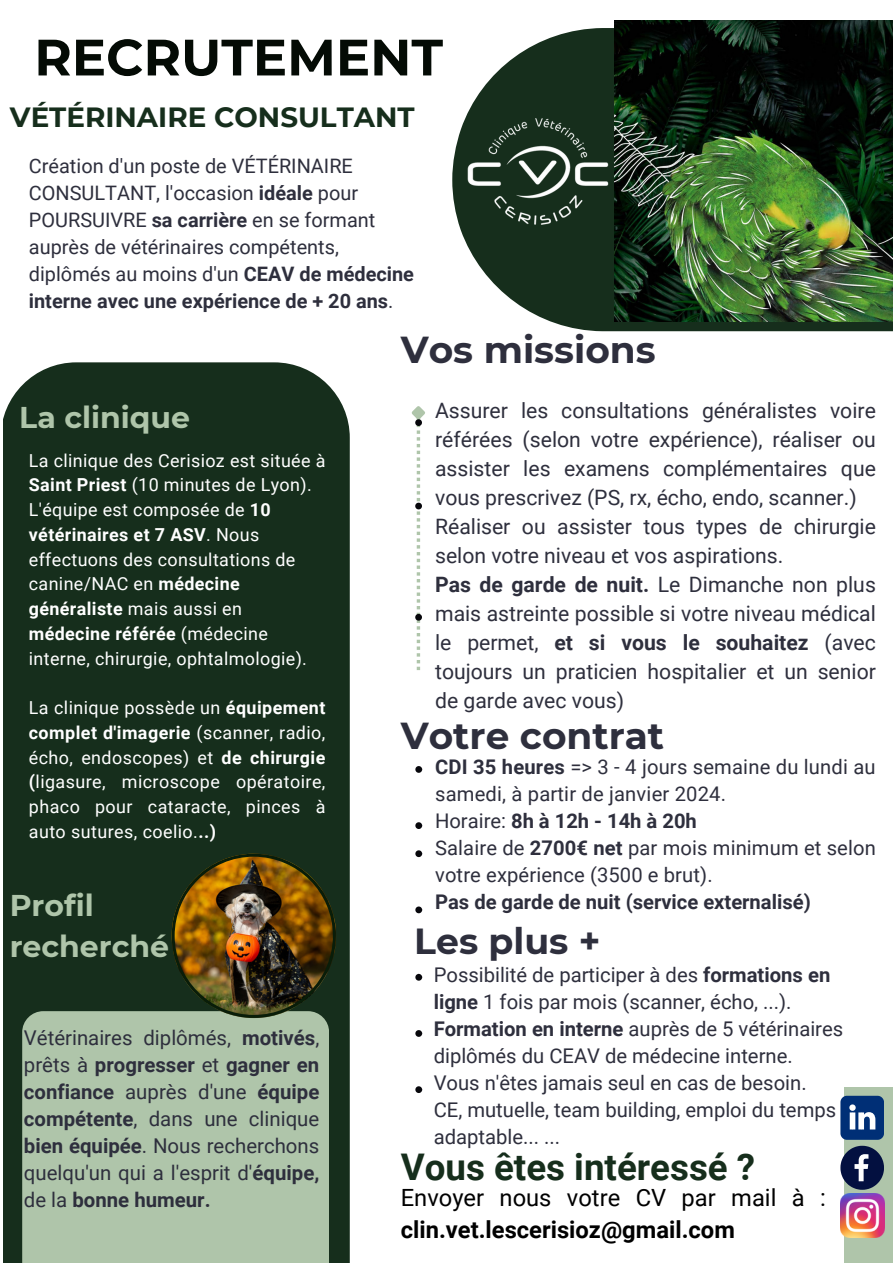
<style>
.page{position:relative;width:893px;height:1264px;background:#fff}
.page>*{position:absolute;margin:0;border:0;box-sizing:border-box;transform-origin:0 0}
.t1{font:700 51px "Montserrat";color:#040b05}
.t2{font:700 37.5px "Montserrat";color:#2e2f3d}
.t3{font:700 36.75px "Roboto";color:#162e1c}
.t4{font:700 36.15px "Montserrat";color:#2e2f3d}
.t5{font:700 30px/41.5px "Montserrat";color:#afc5aa}
.t6{font:700 27.75px "Montserrat";color:#162e1c}
.t7{font:700 23.7px/31.5px "Roboto";color:#000}
.t8{font:21.15px/29px "Roboto";color:#2e2f3d;text-align:justify}
.t9{font:20.4px/27px "Roboto";color:#2e2f3d;text-align:justify}
.t10{font:20.25px/27px "Roboto";color:#2e2f3d}
.t11{font:700 20.25px "Roboto";color:#2e2f3d}
.t12{font:19.95px/27px "Roboto";color:#2e2f3d}
.t13{font:17.85px/24.8px "Roboto";letter-spacing:.02em;color:#fff}
.s1{font-weight:700}
.s2{font-weight:400}
</style>
<div class="page">
<div style="left:3px;top:362px;width:347px;height:900px;background:#162e1c"></div>
<svg style="left:452px;top:28px;width:440px;height:303px;fill:#162e1c"></svg>
<div style="left:843px;top:1087px;width:49px;height:175px;background:#afc5aa"></div>
<div style="left:22px;top:1011px;width:307px;height:251px;background:#afc5aa"></div>
<img style="left:172px;top:853px;width:164px;height:164px">
<img style="left:614px;top:21px;width:278px;height:301px">
<img style="left:459px;top:114px;width:155px;height:117px">
<svg style="left:840px;top:1145px;width:43px;height:44px"></svg>
<svg style="left:840px;top:1095px;width:43px;height:44px;background:#365b92"></svg>
<img style="left:840px;top:1193px;width:44px;height:44px">
<svg style="left:411px;top:406px;width:14px;height:264px"></svg>
<svg style="left:415px;top:766px;width:7px;height:6px"></svg>
<svg style="left:415px;top:822px;width:7px;height:7px"></svg>
<svg style="left:415px;top:850px;width:7px;height:7px"></svg>
<svg style="left:415px;top:906px;width:7px;height:7px"></svg>
<svg style="left:415px;top:973px;width:7px;height:7px"></svg>
<svg style="left:415px;top:1030px;width:7px;height:6px"></svg>
<svg style="left:415px;top:1086px;width:7px;height:6px"></svg>
<p class="t1" style="left:34px;top:26px;width:410px">RECRUTEMENT</p>
<p class="t6" style="left:10px;top:100px;width:406px">VÉTÉRINAIRE CONSULTANT</p>
<p class="t12" style="left:29px;top:152px;width:386px">Création d'un poste de VÉTÉRINAIRE CONSULTANT, l'occasion <span class="s1">idéale</span> pour POURSUIVRE <span class="s1">sa carrière</span> en se formant auprès de vétérinaires compétents, diplômés au moins d'un <span class="s1">CEAV de médecine interne avec une expérience de + 20 ans</span>.</p>
<p class="t5" style="left:19px;top:396px;width:172px">La clinique</p>
<p class="t13" style="left:29px;top:448px;width:298px">La clinique des Cerisioz est située à<br><span class="s1">Saint Priest</span> (10 minutes de Lyon).<br>L'équipe est composée de <span class="s1">10 vétérinaires et 7 ASV</span>. Nous effectuons des consultations de canine/NAC en <span class="s1">médecine généraliste</span> mais aussi en <span class="s1">médecine référée</span> (médecine interne, chirurgie, ophtalmologie).</p>
<p class="t13" style="left:29px;top:695px;width:298px;text-align:justify">La clinique possède un <span class="s1">équipement complet d'imagerie</span> (scanner, radio, écho, endoscopes) et <span class="s1">de chirurgie (</span>ligasure, microscope opératoire, phaco pour cataracte, pinces à auto sutures, coelio.<span class="s1">..)</span></p>
<p class="t5" style="left:10px;top:884px;width:161px">Profil recherché</p>
<p class="t9" style="left:24px;top:1024px;width:297px">Vétérinaires diplômés, <span class="s1">motivés</span>, prêts à <span class="s1">progresser</span> et <span class="s1">gagner en confiance</span> auprès d'une <span class="s1">équipe compétente</span>, dans une clinique <span class="s1">bien équipée</span>. Nous recherchons quelqu'un qui a l'esprit d'<span class="s1">équipe, </span>de la <span class="s1">bonne humeur.</span></p>
<p class="t2" style="left:401px;top:327px;width:256px">Vos missions</p>
<p class="t8" style="left:435px;top:396px;width:442px">Assurer les consultations généralistes voire référées (selon votre expérience), réaliser ou assister les examens complémentaires que vous prescrivez (PS, rx, écho, endo, scanner.)</p>
<p class="t8" style="left:435px;top:512px;width:442px">Réaliser ou assister tous types de chirurgie selon votre niveau et vos aspirations.</p>
<p class="t8" style="left:435px;top:570px;width:442px"><span class="s1">Pas de garde de nuit.</span> Le Dimanche non plus mais astreinte possible si votre niveau médical le permet, <span class="s1">et si vous le souhaitez</span> (avec toujours un praticien hospitalier et un senior de garde avec vous)</p>
<p class="t2" style="left:401px;top:712px;width:265px">Votre contrat</p>
<p class="t10" style="left:435px;top:753px;width:442px"><span class="s1">CDI 35 heures</span> =&gt; 3 - 4 jours semaine du lundi au samedi, à partir de janvier 2024.</p>
<p class="t11" style="left:435px;top:809px;width:263px"><span class="s2">Horaire:</span> 8h à 12h - 14h à 20h</p>
<p class="t10" style="left:435px;top:834px;width:442px">Salaire de <span class="s1">2700€ net</span> par mois minimum et selon votre expérience (3500 e brut).</p>
<p class="t11" style="left:435px;top:890px;width:377px">Pas de garde de nuit (service externalisé)</p>
<p class="t4" style="left:414px;top:919px;width:187px">Les plus +</p>
<p class="t10" style="left:433px;top:961px;width:411px">Possibilité de participer à des <span class="s1">formations en ligne</span> 1 fois par mois (scanner, écho, ...).<br><span class="s1">Formation en interne</span> auprès de 5 vétérinaires diplômés du CEAV de médecine interne.</p>
<p class="t10" style="left:433px;top:1069px;width:374px">Vous n'êtes jamais seul en cas de besoin.</p>
<p class="t10" style="left:433px;top:1096px;width:404px">CE, mutuelle, team building, emploi du temps adaptable... ...</p>
<p class="t3" style="left:401px;top:1145px;width:356px">Vous êtes intéressé ?</p>
<p class="t7" style="left:401px;top:1182px;width:426px"><span class="s2">Envoyer nous votre CV par mail à : </span>clin.vet.lescerisioz@gmail.com</p>
</div>
